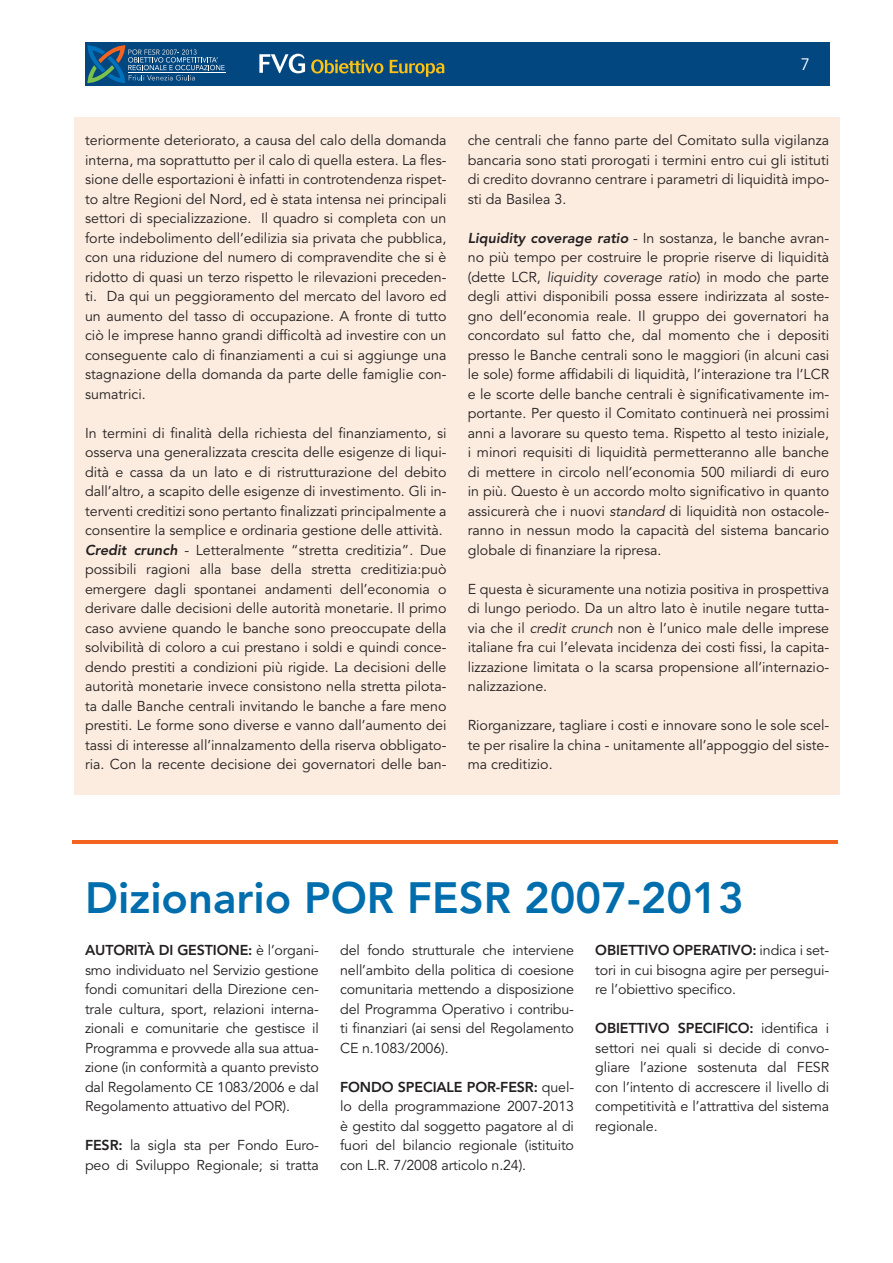
<style>
.page{position:relative;width:893px;height:1263px;background:#fff}
.page>*{position:absolute;margin:0;border:0;box-sizing:border-box;transform-origin:0 0}
.t1{font:800 43.5px "Avenir LT Std";color:#006dad}
.t2{font:16.5px "Avenir LT Std";color:#fff}
.t3{font:14.25px/19.5px "Avenir LT Std";color:#231f20;text-align:justify}
.t4{font:800 14.25px "Avenir LT Std";color:#231f20}
.s1{font-weight:800;font-style:italic}
.s2{font-style:italic}
.s3{font-weight:800}
</style>
<div class="page">
<div style="left:85px;top:43px;width:744px;height:43px;background:#034780"></div>
<svg style="left:259px;top:54px;width:46px;height:19px"></svg>
<svg style="left:311px;top:59px;width:72px;height:15px"></svg>
<svg style="left:390px;top:60px;width:54px;height:17px"></svg>
<hr style="left:128px;top:73px;width:98px;height:1px;background:#fff">
<svg style="left:87px;top:45px;width:138px;height:39px"></svg>
<div style="left:74px;top:118px;width:766px;height:677px;background:#fcecdf"></div>
<hr style="left:73px;top:840px;width:765px;height:3px;background:#f36421">
<p class="t2" style="left:801px;top:55px;width:11px">7</p>
<p class="t3" style="left:85px;top:131px;width:363px">teriormente deteriorato, a causa del calo della domanda interna, ma soprattutto per il calo di quella estera. La fles&shy;sione delle esportazioni è infatti in controtendenza rispet&shy;to altre Regioni del Nord, ed è stata intensa nei principali settori di specializzazione. Il quadro si completa con un forte indebolimento dell’edilizia sia privata che pubblica, con una riduzione del numero di compravendite che si è ridotto di quasi un terzo rispetto le rilevazioni preceden&shy;ti. Da qui un peggioramento del mercato del lavoro ed un aumento del tasso di occupazione. A fronte di tutto ciò le imprese hanno grandi difficoltà ad investire con un conseguente calo di finanziamenti a cui si aggiunge una stagnazione della domanda da parte delle famiglie con&shy;sumatrici.</p>
<p class="t3" style="left:85px;top:424px;width:363px;text-align:left">In termini di finalità della richiesta del finanziamento, si osserva una generalizzata crescita delle esigenze di liqui&shy;dità e cassa da un lato e di ristrutturazione del debito dall’altro, a scapito delle esigenze di investimento. Gli in&shy;terventi creditizi sono pertanto finalizzati principalmente a consentire la semplice e ordinaria gestione delle attività.<br><span class="s1">Credit crunch</span> - Letteralmente “stretta creditizia”. Due possibili ragioni alla base della stretta creditizia:può emergere dagli spontanei andamenti dell’economia o derivare dalle decisioni delle autorità monetarie. Il primo caso avviene quando le banche sono preoccupate della solvibilità di coloro a cui prestano i soldi e quindi conce&shy;dendo prestiti a condizioni più rigide. La decisioni delle autorità monetarie invece consistono nella stretta pilota&shy;ta dalle Banche centrali invitando le banche a fare meno prestiti. Le forme sono diverse e vanno dall’aumento dei tassi di interesse all’innalzamento della riserva obbligato&shy;ria. Con la recente decisione dei governatori delle ban-</p>
<p class="t3" style="left:468px;top:131px;width:363px">che centrali che fanno parte del Comitato sulla vigilanza bancaria sono stati prorogati i termini entro cui gli istituti di credito dovranno centrare i parametri di liquidità impo&shy;sti da Basilea 3.</p>
<p class="t3" style="left:468px;top:228px;width:363px"><span class="s1">Liquidity coverage ratio</span> - In sostanza, le banche avran&shy;no più tempo per costruire le proprie riserve di liquidità (dette LCR, <span class="s2">liquidity coverage ratio</span>) in modo che parte degli attivi disponibili possa essere indirizzata al soste&shy;gno dell’economia reale. Il gruppo dei governatori ha concordato sul fatto che, dal momento che i depositi presso le Banche centrali sono le maggiori (in alcuni casi le sole) forme affidabili di liquidità, l’interazione tra l’LCR e le scorte delle banche centrali è significativamente im&shy;portante. Per questo il Comitato continuerà nei prossimi anni a lavorare su questo tema. Rispetto al testo iniziale, i minori requisiti di liquidità permetteranno alle banche di mettere in circolo nell’economia 500 miliardi di euro in più. Questo è un accordo molto significativo in quanto assicurerà che i nuovi <span class="s2">standard</span> di liquidità non ostacole&shy;ranno in nessun modo la capacità del sistema bancario globale di finanziare la ripresa.</p>
<p class="t3" style="left:468px;top:579px;width:363px">E questa è sicuramente una notizia positiva in prospettiva di lungo periodo. Da un altro lato è inutile negare tutta&shy;via che il <span class="s2">credit crunch</span> non è l’unico male delle imprese italiane fra cui l’elevata incidenza dei costi fissi, la capita&shy;lizzazione limitata o la scarsa propensione all’internazio&shy;nalizzazione.</p>
<p class="t3" style="left:468px;top:716px;width:363px">Riorganizzare, tagliare i costi e innovare sono le sole scel&shy;te per risalire la china - unitamente all’appoggio del siste&shy;ma creditizio.</p>
<h1 class="t1" style="left:85px;top:872px;width:660px">DIZIONARIO POR FESR 2007-2013</h1>
<p class="t3" style="left:85px;top:941px;width:235px;text-indent:28px"><span class="s3">ORITÀ DI GESTION E:</span> è l’organi&shy;smo individuato nel Servizio gestione fondi comunitari della Direzione cen&shy;trale cultura, sport, relazioni interna&shy;zionali e comunitarie che gestisce il Programma e provvede alla sua attua&shy;zione (in conformità a quanto previsto dal Regolamento CE 1083/2006 e dal Regolamento attuativo del POR).</p>
<p class="t3" style="left:85px;top:1136px;width:235px"><span class="s3">FESR:</span> la sigla sta per Fondo Euro&shy;peo di Sviluppo Regionale; si tratta</p>
<p class="t4" style="left:85px;top:942px;width:11px">AUT</p>
<p class="t3" style="left:340px;top:941px;width:235px">del fondo strutturale che interviene nell’ambito della politica di coesione comunitaria mettendo a disposizione del Programma Operativo i contribu&shy;ti finanziari (ai sensi del Regolamento CE n.1083/2006).</p>
<p class="t3" style="left:340px;top:1077px;width:235px"><span class="s3">FONDO SPECIALE POR-FESR:</span> quel&shy;lo della programmazione 2007-2013 è gestito dal soggetto pagatore al di fuori del bilancio regionale (istituito con L.R. 7/2008 articolo n.24).</p>
<p class="t3" style="left:595px;top:941px;width:235px"><span class="s3">OBIETTIVO OPERATIVO:</span> indica i set&shy;tori in cui bisogna agire per persegui&shy;re l’obiettivo specifico.</p>
<p class="t3" style="left:595px;top:1019px;width:235px"><span class="s3">OBIETTIVO SPECIFICO:</span> identifica i settori nei quali si decide di convo&shy;gliare l’azione sostenuta dal FESR con l’intento di accrescere il livello di competitività e l’attrattiva del sistema regionale.</p>
</div>
